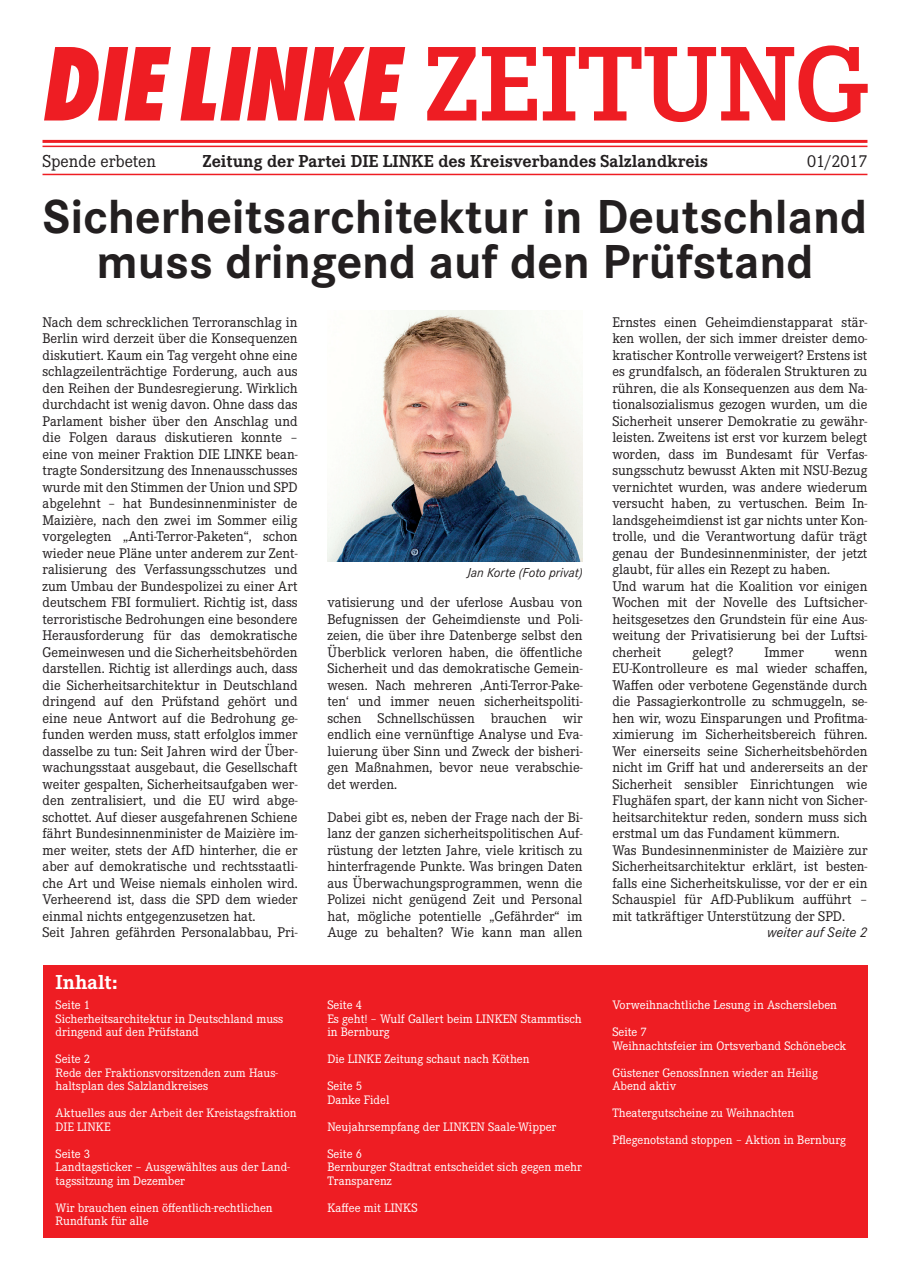
<style>
.page{position:relative;width:910px;height:1280px;background:#fff}
.page>*{position:absolute;margin:0;border:0;box-sizing:border-box;transform-origin:0 0}
.t1{font:700 49.5px/45px "Corporate S";color:#231f20;text-align:center}
.t2{font:700 21px "Corporate E";color:#fff}
.t3{font:700 18px "Corporate E";color:#231f20}
.t4{font:18px "Corporate E";color:#231f20}
.t5{font:14.55px/16.5px "Corporate E";color:#231f20}
.t6{font:italic 14.55px "Corporate S";color:#231f20}
.t7{font:italic 13.5px "Corporate S";color:#231f20}
.t8{font:12.75px/13.5px "Corporate E";color:#fff}
</style>
<div class="page">
<img style="left:327px;top:310px;width:256px;height:251px">
<svg style="left:44px;top:47px;width:361px;height:74px"></svg>
<svg style="left:427px;top:47px;width:49px;height:73px"></svg>
<svg style="left:482px;top:47px;width:55px;height:73px"></svg>
<svg style="left:543px;top:45px;width:325px;height:77px"></svg>
<hr style="left:43px;top:140px;width:824px;height:3px;background:#ee1d23">
<hr style="left:43px;top:146px;width:824px;height:1px;background:#ee1d23">
<hr style="left:43px;top:174px;width:824px;height:1px;background:#ee1d23">
<div style="left:43px;top:965px;width:824px;height:272px;background:#ee1d23"></div>
<p class="t4" style="left:43px;top:151px;width:115px">Spende erbeten</p>
<p class="t3" style="left:203px;top:151px;width:507px">Zeitung der Partei DIE LINKE des Kreisverbandes Salzlandkreis</p>
<p class="t4" style="left:807px;top:151px;width:62px">01/2017</p>
<h1 class="t1" style="left:43px;top:196px;width:826px">Sicherheitsarchitektur in Deutschland muss dringend auf den Prüfstand</h1>
<p class="t5" style="left:43px;top:314px;width:257px">Nach dem schrecklichen Terroranschlag in Berlin wird derzeit über die Konsequenzen diskutiert. Kaum ein Tag vergeht ohne eine schlagzeilenträchtige Forderung, auch aus den Reihen der Bundesregierung. Wirklich durchdacht ist wenig davon. Ohne dass das Parlament bisher über den Anschlag und die Folgen daraus diskutieren konnte – eine von meiner Fraktion DIE LINKE bean&shy;tragte Sondersitzung des Innenausschusses wurde mit den Stimmen der Union und SPD abgelehnt – hat Bundesinnenminister de Maizière, nach den zwei im Sommer eilig vorgelegten „Anti-Terror-Paketen“, schon wieder neue Pläne unter anderem zur Zent&shy;ralisierung des Verfassungsschutzes und zum Umbau der Bundespolizei zu einer Art deutschem FBI formuliert. Richtig ist, dass terroristische Bedrohungen eine besondere Herausforderung für das demokratische Gemeinwesen und die Sicherheitsbehörden darstellen. Richtig ist allerdings auch, dass die Sicherheitsarchitektur in Deutschland dringend auf den Prüfstand gehört und eine neue Antwort auf die Bedrohung ge&shy;funden werden muss, statt erfolglos immer dasselbe zu tun: Seit Jahren wird der Über&shy;wachungsstaat ausgebaut, die Gesellschaft weiter gespalten, Sicherheitsaufgaben wer&shy;den zentralisiert, und die EU wird abge&shy;schottet. Auf dieser ausgefahrenen Schiene fährt Bundesinnenminister de Maizière im&shy;mer weiter, stets der AfD hinterher, die er aber auf demokratische und rechtsstaatli&shy;che Art und Weise niemals einholen wird.<br>Verheerend ist, dass die SPD dem wieder einmal nichts entgegenzusetzen hat.<br>Seit Jahren gefährden Personalabbau, Pri-</p>
<p class="t5" style="left:612px;top:314px;width:257px">Ernstes einen Geheimdienstapparat stär&shy;ken wollen, der sich immer dreister demo&shy;kratischer Kontrolle verweigert? Erstens ist es grundfalsch, an föderalen Strukturen zu rühren, die als Konsequenzen aus dem Na&shy;tionalsozialismus gezogen wurden, um die Sicherheit unserer Demokratie zu gewähr&shy;leisten. Zweitens ist erst vor kurzem belegt worden, dass im Bundesamt für Verfas&shy;sungsschutz bewusst Akten mit NSU-Bezug vernichtet wurden, was andere wiederum versucht haben, zu vertuschen. Beim In&shy;landsgeheimdienst ist gar nichts unter Kon&shy;trolle, und die Verantwortung dafür trägt genau der Bundesinnenminister, der jetzt glaubt, für alles ein Rezept zu haben.<br>Und warum hat die Koalition vor einigen Wochen mit der Novelle des Luftsicher&shy;heitsgesetzes den Grundstein für eine Aus&shy;weitung der Privatisierung bei der Luftsi&shy;cherheit</p>
<p class="t7" style="left:467px;top:565px;width:117px">Jan Korte (Foto privat)</p>
<p class="t5" style="left:327px;top:594px;width:257px;text-align:justify">vatisierung und der uferlose Ausbau von Befugnissen der Geheimdienste und Poli&shy;zeien, die über ihre Datenberge selbst den Überblick verloren haben, die öffentliche Sicherheit und das demokratische Gemein&shy;wesen. Nach mehreren ‚Anti-Terror-Pake&shy;ten‘ und immer neuen sicherheitspoliti&shy;schen Schnellschüssen brauchen wir endlich eine vernünftige Analyse und Eva&shy;luierung über Sinn und Zweck der bisheri&shy;gen Maßnahmen, bevor neue verabschie&shy;det werden.</p>
<p class="t5" style="left:327px;top:809px;width:257px;text-align:justify">Dabei gibt es, neben der Frage nach der Bi&shy;lanz der ganzen sicherheitspolitischen Auf&shy;rüstung der letzten Jahre, viele kritisch zu hinterfragende Punkte. Was bringen Daten aus Überwachungsprogrammen, wenn die Polizei nicht genügend Zeit und Personal hat, mögliche potentielle „Gefährder“ im Auge zu behalten? Wie kann man allen</p>
<p class="t5" style="left:692px;top:644px;width:42px">gelegt?</p>
<p class="t5" style="left:764px;top:644px;width:41px">Immer</p>
<p class="t5" style="left:612px;top:644px;width:257px;text-indent:223px">wenn EU-Kontrolleure es mal wieder schaffen, Waffen oder verbotene Gegenstände durch die Passagierkontrolle zu schmuggeln, se&shy;hen wir, wozu Einsparungen und Profitma&shy;ximierung im Sicherheitsbereich führen.<br>Wer einerseits seine Sicherheitsbehörden nicht im Griff hat und andererseits an der Sicherheit sensibler Einrichtungen wie Flughäfen spart, der kann nicht von Sicher&shy;heitsarchitektur reden, sondern muss sich erstmal um das Fundament kümmern.<br>Was Bundesinnenminister de Maizière zur Sicherheitsarchitektur erklärt, ist besten&shy;falls eine Sicherheitskulisse, vor der er ein Schauspiel für AfD-Publikum aufführt – mit tatkräftiger Unterstützung der SPD.</p>
<p class="t6" style="left:767px;top:924px;width:102px">weiter auf Seite 2</p>
<h2 class="t2" style="left:56px;top:970px;width:63px">Inhalt:</h2>
<p class="t8" style="left:56px;top:998px;width:229px">Seite 1<br>Sicherheitsarchitektur in Deutschland muss dringend auf den Prüfstand</p>
<p class="t8" style="left:56px;top:1052px;width:224px">Seite 2<br>Rede der Fraktionsvorsitzenden zum Haus&shy;haltsplan des Salzlandkreises</p>
<p class="t8" style="left:56px;top:1106px;width:242px">Aktuelles aus der Arbeit der Kreistagsfraktion<br>DIE LINKE</p>
<p class="t8" style="left:56px;top:1147px;width:236px">Seite 3<br>Landtagsticker – Ausgewähltes aus der Land&shy;tagssitzung im Dezember</p>
<p class="t8" style="left:56px;top:1201px;width:219px">Wir brauchen einen öffentlich-rechtlichen<br>Rundfunk für alle</p>
<p class="t8" style="left:327px;top:998px;width:256px">Seite 4<br>Es geht! – Wulf Gallert beim LINKEN Stammtisch in Bernburg</p>
<p class="t8" style="left:327px;top:1046px;width:204px;line-height:27px">Die LINKE Zeitung schaut nach Köthen<br>Seite 5</p>
<p class="t8" style="left:327px;top:1086px;width:230px;line-height:27px">Danke Fidel<br>Neujahrsempfang der LINKEN Saale-Wipper<br>Seite 6</p>
<p class="t8" style="left:327px;top:1160px;width:256px">Bernburger Stadtrat entscheidet sich gegen mehr<br>Transparenz</p>
<p class="t8" style="left:327px;top:1201px;width:92px">Kaffee mit LINKS</p>
<p class="t8" style="left:612px;top:992px;width:226px;line-height:27px">Vorweihnachtliche Lesung in Aschersleben<br>Seite 7</p>
<p class="t8" style="left:612px;top:1032px;width:235px;line-height:27px">Weihnachtsfeier im Ortsverband Schönebeck<br>Güstener GenossInnen wieder an Heilig</p>
<p class="t8" style="left:612px;top:1073px;width:235px;line-height:27px">Abend aktiv<br>Theatergutscheine zu Weihnachten<br>Pflegenotstand stoppen – Aktion in Bernburg</p>
</div>
